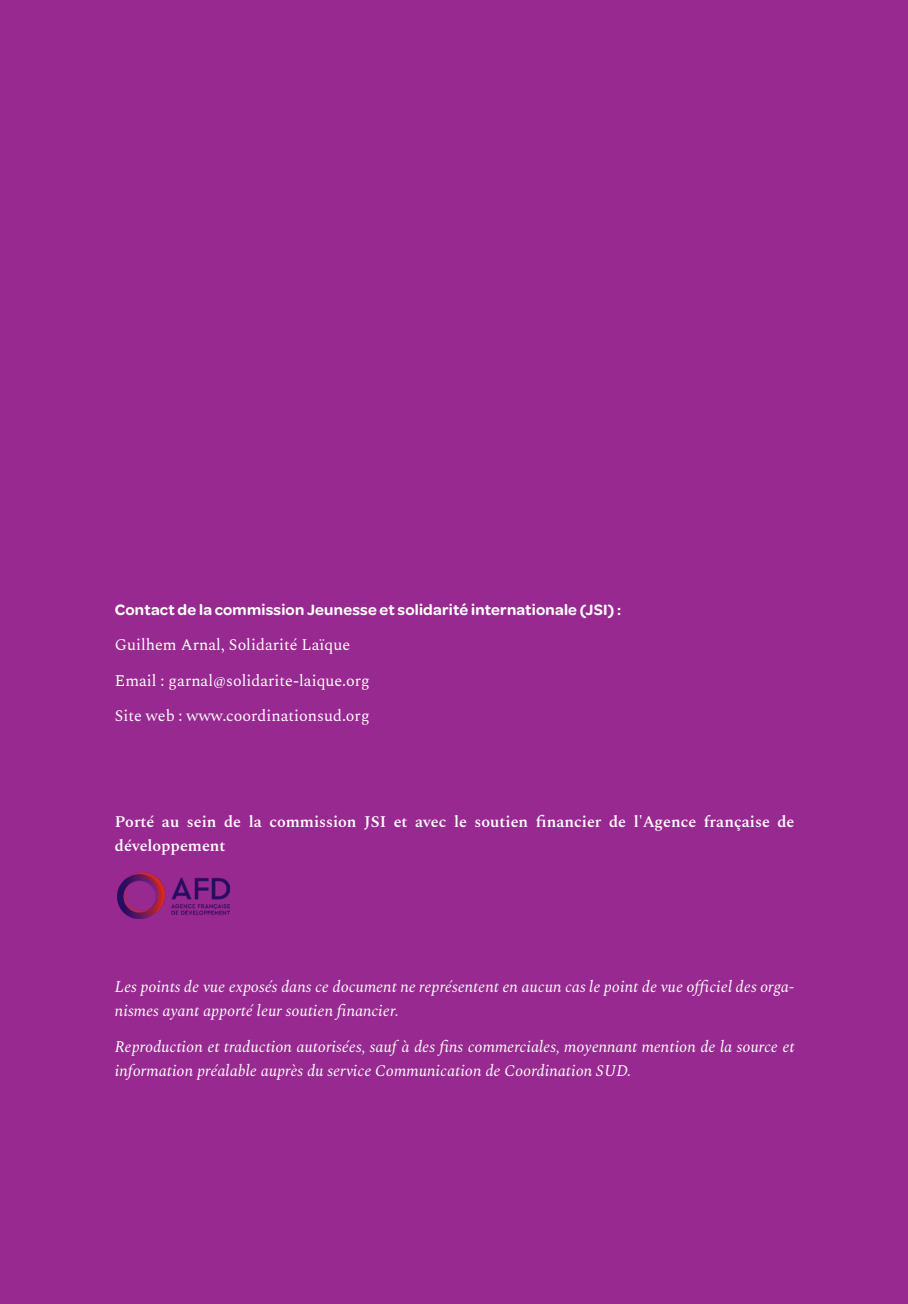
<style>
.page{position:relative;width:908px;height:1304px;background:#fff}
.page>*{position:absolute;margin:0;border:0;box-sizing:border-box;transform-origin:0 0}
.t1{font:italic 16px/24px "Spectral";color:#fff}
.t2{font:16px "Spectral";color:#fff}
.t3{font:600 16px/24px "Spectral";color:#fff}
.t4{font:600 16px "Omnes";letter-spacing:.015em;color:#fff}
</style>
<div class="page">
<div style="left:0;top:0;width:907px;height:1304px;background:#982990"></div>
<img style="left:118px;top:873px;width:111px;height:46px">
<p class="t4" style="left:115px;top:598px;width:507px">Contact de la commission Jeunesse et solidarité internationale (JSI) :</p>
<p class="t2" style="left:115px;top:633px;width:237px">Guilhem Arnal, Solidarité Laïque</p>
<p class="t2" style="left:115px;top:669px;width:256px">Email : garnal@solidarite-laique.org</p>
<p class="t2" style="left:115px;top:704px;width:256px">Site web : www.coordinationsud.org</p>
<p class="t3" style="left:115px;top:808px;width:680px">Porté au sein de la commission JSI et avec le soutien financier de l'Agence française de développement</p>
<p class="t1" style="left:115px;top:974px;width:680px">Les points de vue exposés dans ce document ne représentent en aucun cas le point de vue officiel des orga&shy;nismes ayant apporté leur soutien financier.</p>
<p class="t1" style="left:115px;top:1033px;width:680px">Reproduction et traduction autorisées, sauf à des fins commerciales, moyennant mention de la source et information préalable auprès du service Communication de Coordination SUD.</p>
</div>
